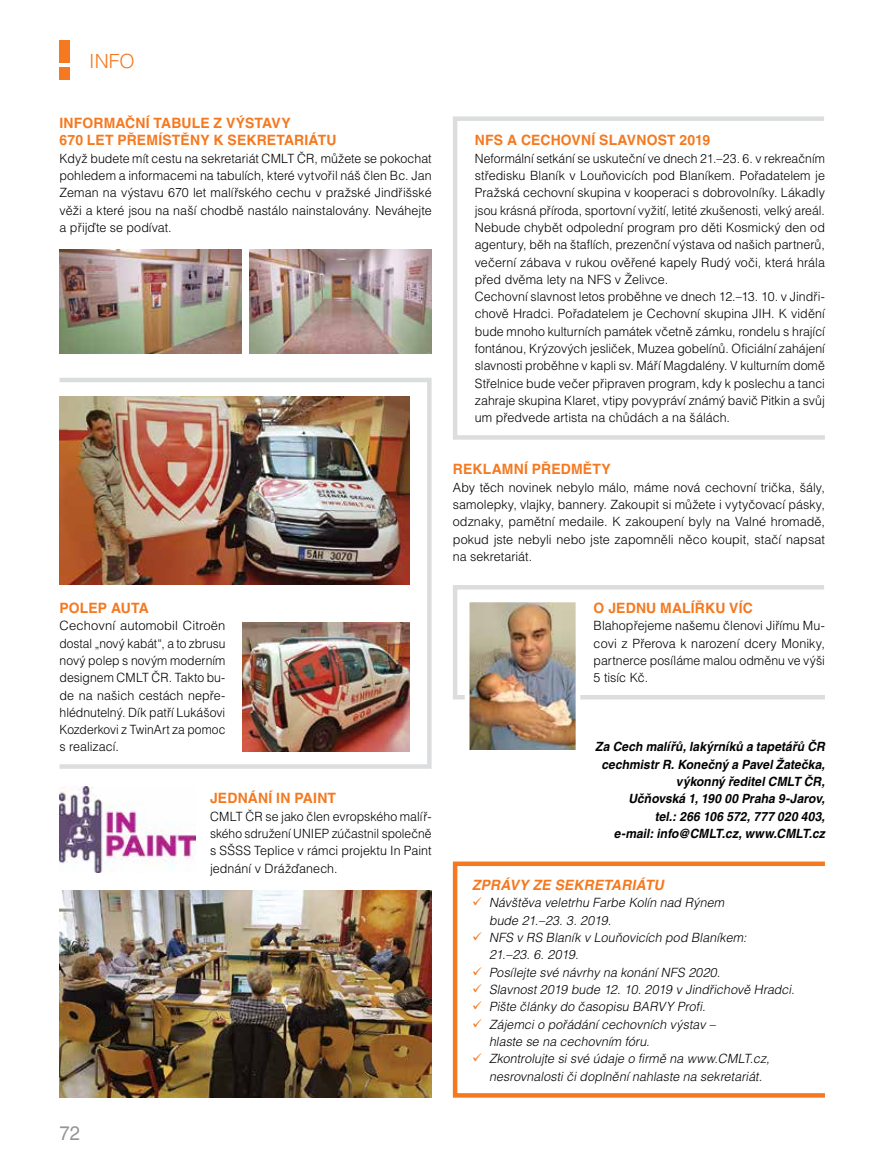
<style>
.page{position:relative;width:893px;height:1170px;background:#fff}
.page>*{position:absolute;margin:0;border:0;box-sizing:border-box;transform-origin:0 0}
.t1{font:19.65px "Helvetica CE";color:#939598;scale:.94 1}
.t2{font:300 19.5px "Helvetica CE";color:#f47920}
.t3{font:700 14.25px/17.2px "Helvetica CE";letter-spacing:.01em;color:#f47920}
.t4{font:italic 700 14.25px "Helvetica CE";color:#f47920}
.t5{font:300 12.75px/17.2px "Helvetica CE";color:#000;text-align:justify}
.t6{font:300 12.75px/17.2px "Helvetica CE";color:#000;scale:.96 1}
.t7{font:italic 300 12.75px/17.2px "Helvetica CE";letter-spacing:.005em;color:#000}
.t8{font:italic 700 12.75px/17.2px "Helvetica CE";color:#000;text-align:right;scale:.95 1}
.s1{color:#f47920}
</style>
<div class="page">
<svg style="left:453px;top:116px;width:372px;height:324px"></svg>
<div style="left:57px;top:378px;width:375px;height:390px;border:4px solid #dcddde"></div>
<svg style="left:453px;top:585px;width:372px;height:115px"></svg>
<div style="left:60px;top:40px;width:10px;height:23px;background:#f47920"></div>
<div style="left:60px;top:67px;width:10px;height:13px;background:#f47920"></div>
<div style="left:453px;top:861px;width:374px;height:236px;border:4px solid #f47920"></div>
<img style="left:60px;top:249px;width:182px;height:104px">
<img style="left:249px;top:249px;width:183px;height:104px">
<img style="left:60px;top:396px;width:350px;height:189px">
<img style="left:242px;top:622px;width:168px;height:129px">
<img style="left:60px;top:786px;width:136px;height:86px">
<img style="left:60px;top:890px;width:372px;height:207px">
<img style="left:471px;top:603px;width:103px;height:146px">
<div style="left:465px;top:597px;width:115px;height:165px;border:5px solid #fff"></div>
<h2 class="t2" style="left:89px;top:50px;width:47px">INFO</h2>
<p class="t3" style="left:60px;top:114px;width:279px">INFORMAČNÍ TABULE Z VÝSTAVY<br>670 LET PŘEMÍSTĚNY K SEKRETARIÁTU</p>
<p class="t5" style="left:60px;top:149px;width:374px">Když budete mít cestu na sekretariát CMLT ČR, můžete se pokochat pohledem a informacemi na tabulích, které vytvořil náš člen Bc. Jan Zeman na výstavu 670 let malířského cechu v pražské Jindřišské věži a které jsou na naší chodbě nastálo nainstalovány. Neváhejte a přijďte se podívat.</p>
<p class="t3" style="left:60px;top:599px;width:91px">POLEP AUTA</p>
<p class="t5" style="left:60px;top:617px;width:167px">Cechovní automobil Citroën dostal „nový kabát“, a to zbrusu nový polep s novým moderním designem CMLT ČR. Takto bu&shy;de na našich cestách nepře&shy;hlédnutelný. Dík patří Lukášovi Kozderkovi z TwinArt za pomoc s realizací.</p>
<h1 class="t1" style="left:60px;top:1121px;width:23px">72</h1>
<p class="t3" style="left:210px;top:789px;width:128px">JEDNÁNÍ IN PAINT</p>
<p class="t5" style="left:210px;top:807px;width:223px">CMLT ČR se jako člen evropského malíř&shy;ského sdružení UNIEP zúčastnil společně s SŠSS Teplice v rámci projektu In Paint jednání v Drážďanech.</p>
<p class="t3" style="left:475px;top:131px;width:237px">NFS A CECHOVNÍ SLAVNOST 2019</p>
<p class="t6" style="left:475px;top:149px;width:366px">Neformální setkání se uskuteční ve dnech 21.–23. 6. v rekreačním středisku Blaník v Louňovicích pod Blaníkem. Pořadatelem je Pražská cechovní skupina v kooperaci s dobrovolníky. Lákadly jsou krásná příroda, sportovní vyžití, letité zkušenosti, velký areál.<br>Nebude chybět odpolední program pro děti Kosmický den od agentury, běh na štaflích, prezenční výstava od našich partnerů, večerní zábava v rukou ověřené kapely Rudý voči, která hrála před dvěma lety na NFS v Želivce.<br>Cechovní slavnost letos proběhne ve dnech 12.–13. 10. v Jindři&shy;chově Hradci. Pořadatelem je Cechovní skupina JIH. K vidění bude mnoho kulturních památek včetně zámku, rondelu s hrající fontánou, Krýzových jesliček, Muzea gobelínů. Oficiální zahájení slavnosti proběhne v kapli sv. Máří Magdalény. V kulturním domě Střelnice bude večer připraven program, kdy k poslechu a tanci zahraje skupina Klaret, vtipy povypráví známý bavič Pitkin a svůj um předvede artista na chůdách a na šálách.</p>
<p class="t3" style="left:453px;top:460px;width:159px">REKLAMNÍ PŘEDMĚTY</p>
<p class="t5" style="left:453px;top:478px;width:374px">Aby těch novinek nebylo málo, máme nová cechovní trička, šály, samolepky, vlajky, bannery. Zakoupit si můžete i vytyčovací pásky, odznaky, pamětní medaile. K zakoupení byly na Valné hromadě, pokud jste nebyli nebo jste zapomněli něco koupit, stačí napsat na sekretariát.</p>
<p class="t3" style="left:594px;top:599px;width:161px">O JEDNU MALÍŘKU VÍC</p>
<p class="t5" style="left:594px;top:617px;width:233px">Blahopřejeme našemu členovi Jiřímu Mu&shy;covi z Přerova k narození dcery Moniky, partnerce posíláme malou odměnu ve výši 5 tisíc Kč.</p>
<p class="t8" style="left:595px;top:738px;width:246px">Za Cech malířů,lakýrníků a tapetářů ČR cechmistrR.Konečný a PavelŽatečka, výkonný ředitelCMLT ČR,<br>Učňovská 1,190 00 Praha 9-Jarov, tel.:266 106 572,777 020 403, e-mail:info@CMLT.cz,www.CMLT.cz</p>
<p class="t4" style="left:472px;top:876px;width:196px">ZPRÁVY ZE SEKRETARIÁTU</p>
<p class="t7" style="left:489px;top:894px;width:239px;text-indent:-17px"><span class="s1">✓</span> Návštěva veletrhu Farbe Kolín nad Rýnem bude 21.–23. 3. 2019.</p>
<p class="t7" style="left:489px;top:928px;width:261px;text-indent:-17px"><span class="s1">✓</span> NFS v RS Blaník v Louňovicích pod Blaníkem:<br>21.–23. 6. 2019.</p>
<p class="t7" style="left:472px;top:963px;width:252px"><span class="s1">✓</span> Posílejte své návrhy na konání NFS 2020.</p>
<p class="t7" style="left:472px;top:980px;width:327px"><span class="s1">✓</span> Slavnost 2019 bude 12. 10. 2019 v Jindřichově Hradci.</p>
<p class="t7" style="left:472px;top:998px;width:238px"><span class="s1">✓</span> Pište články do časopisu BARVY Profi.</p>
<p class="t7" style="left:489px;top:1015px;width:230px;text-indent:-17px"><span class="s1">✓</span> Zájemci o pořádání cechovních výstav – hlaste se na cechovním fóru.</p>
<p class="t7" style="left:489px;top:1049px;width:285px;text-indent:-17px"><span class="s1">✓</span> Zkontrolujte si své údaje o firmě na www.CMLT.cz, nesrovnalosti či doplnění nahlaste na sekretariát.</p>
</div>
